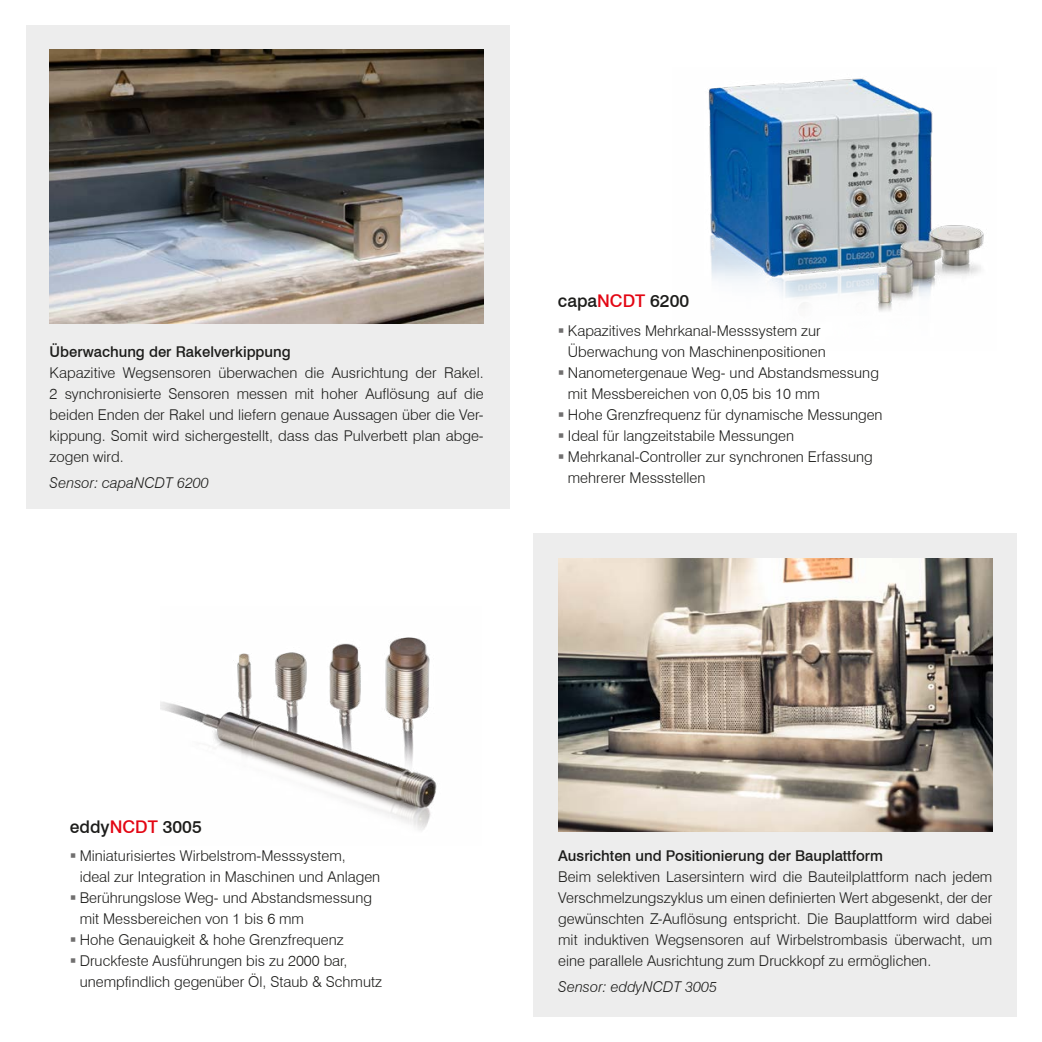
<style>
.page{position:relative;width:1042px;height:1042px;background:#fff}
.page>*{position:absolute;margin:0;border:0;box-sizing:border-box;transform-origin:0 0}
.t1{font:500 17.5px "Swiss 721 BT";color:#1d1d1b}
.t2{font:300 14.88px/21px "Swiss 721 BT";color:#1d1d1b}
.t3{font:500 14.88px "Swiss 721 BT";color:#1d1d1b}
.t4{font:italic 300 14.88px "Swiss 721 BT";color:#1d1d1b}
.s1{color:#e30613}
</style>
<div class="page">
<div style="left:533px;top:533px;width:484px;height:484px;background:#ededed"></div>
<div style="left:26px;top:25px;width:484px;height:483px;background:#ededed"></div>
<img style="left:708px;top:78px;width:276px;height:234px">
<img style="left:161px;top:637px;width:276px;height:194px">
<img style="left:558px;top:558px;width:434px;height:273px">
<img style="left:50px;top:50px;width:434px;height:273px">
<p class="t3" style="left:50px;top:343px;width:243px">Überwachung der Rakelverkippung</p>
<p class="t2" style="left:50px;top:362px;width:436px;text-align:justify">Kapazitive Wegsensoren überwachen die Ausrichtung der Rakel.<br>2 synchronisierte Sensoren messen mit hoher Auflösung auf die beiden Enden der Rakel und liefern genaue Aussagen über die Ver&shy;kippung. Somit wird sichergestellt, dass das Pulverbett plan abge&shy;zogen wird.</p>
<p class="t4" style="left:50px;top:474px;width:161px">Sensor: capaNCDT 6200</p>
<p class="t1" style="left:558px;top:290px;width:133px">capa<span class="s1">NCDT</span> 6200</p>
<p class="t2" style="left:568px;top:320px;width:316px">Kapazitives Mehrkanal-Messsystem zur Überwachung von Maschinenpositionen Nanometergenaue Weg- und Abstandsmessung mit Messbereichen von 0,05 bis 10 mm<br>Hohe Grenzfrequenz für dynamische Messungen Ideal für langzeitstabile Messungen Mehrkanal-Controller zur synchronen Erfassung mehrerer Messstellen</p>
<p class="t1" style="left:70px;top:816px;width:133px">eddy<span class="s1">NCDT</span> 3005</p>
<p class="t2" style="left:80px;top:845px;width:304px">Miniaturisiertes Wirbelstrom-Messsystem,<br>ideal zur Integration in Maschinen und Anlagen Berührungslose Weg- und Abstandsmessung mit Messbereichen von 1 bis 6 mm<br>Hohe Genauigkeit &amp; hohe Grenzfrequenz Druckfeste Ausführungen bis zu 2000 bar, unempfindlich gegenüber Öl, Staub &amp; Schmutz</p>
<p class="t3" style="left:558px;top:847px;width:326px">Ausrichten und Positionierung der Bauplattform</p>
<p class="t2" style="left:558px;top:866px;width:436px;text-align:justify">Beim selektiven Lasersintern wird die Bauteilplattform nach jedem Verschmelzungszyklus um einen definierten Wert abgesenkt, der der gewünschten Z-Auflösung entspricht. Die Bauplattform wird dabei mit induktiven Wegsensoren auf Wirbelstrombasis überwacht, um eine parallele Ausrichtung zum Druckkopf zu ermöglichen.</p>
<p class="t4" style="left:558px;top:978px;width:160px">Sensor: eddyNCDT 3005</p>
</div>
